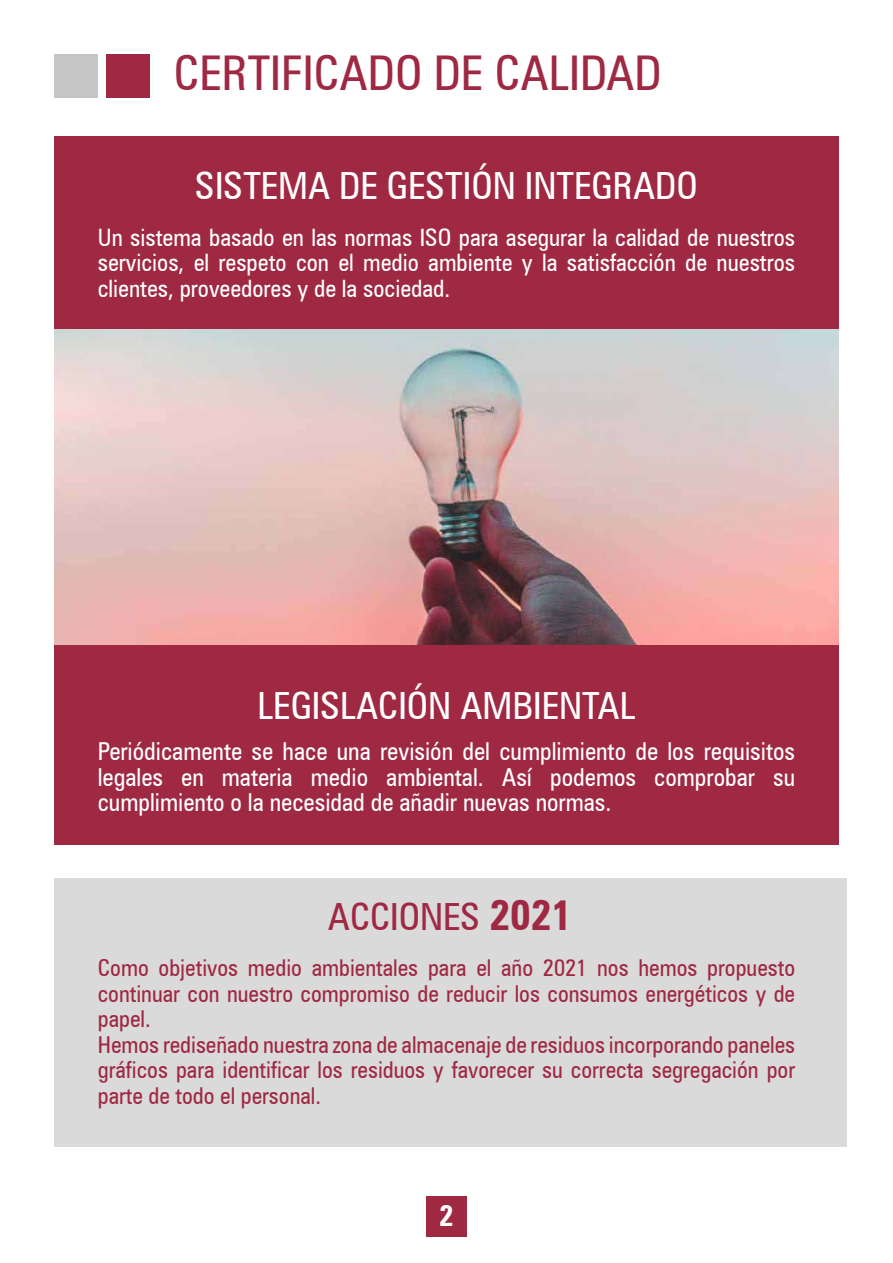
<style>
.page{position:relative;width:893px;height:1263px;background:#fff}
.page>*{position:absolute;margin:0;border:0;box-sizing:border-box;transform-origin:0 0}
.t1{font:condensed 48px "Zurich BT";color:#9f2842}
.t2{font:condensed 37.5px "Zurich BT";color:#fff}
.t3{font:condensed 37.5px "Zurich BT";color:#9f2842}
.t4{font:700 condensed 29.1px "Zurich BT";color:#fff}
.t5{font:condensed 24.75px/25.5px "Zurich BT";color:#fff;text-align:justify}
.t6{font:condensed 24px/25.5px "Zurich BT";color:#fff;text-align:justify}
.t7{font:condensed 23.25px/25.5px "Zurich BT";color:#9f2842}
.s1{font-weight:700;font-size:42px}
</style>
<div class="page">
<div style="left:54px;top:136px;width:785px;height:708px;background:#9f2842"></div>
<div style="left:54px;top:878px;width:792px;height:268px;background:#dadada"></div>
<div style="left:54px;top:54px;width:44px;height:44px;background:#c6c6c6"></div>
<div style="left:106px;top:54px;width:44px;height:44px;background:#9f2842"></div>
<div style="left:426px;top:1196px;width:41px;height:41px;background:#9f2842"></div>
<img style="left:54px;top:330px;width:785px;height:314px">
<h1 class="t1" style="left:174px;top:44px;width:489px">CERTIFICADO DE CALIDAD</h1>
<h2 class="t2" style="left:195px;top:162px;width:504px">SISTEMA DE GESTIÓN INTEGRADO</h2>
<p class="t6" style="left:98px;top:224px;width:699px">Un sistema basado en las normas ISO para asegurar la calidad de nuestros servicios, el respeto con el medio ambiente y la satisfacción de nuestros clientes, proveedores y de la sociedad.</p>
<h2 class="t2" style="left:257px;top:682px;width:380px">LEGISLACIÓN AMBIENTAL</h2>
<p class="t5" style="left:98px;top:738px;width:699px">Periódicamente se hace una revisión del cumplimiento de los requisitos legales en materia medio ambiental. Así podemos comprobar su cumplimiento o la necesidad de añadir nuevas normas.</p>
<h2 class="t3" style="left:328px;top:894px;width:246px">ACCIONES <span class="s1">2021</span></h2>
<p class="t7" style="left:98px;top:955px;width:699px">Como objetivos medio ambientales para el año 2021 nos hemos propuesto continuar con nuestro compromiso de reducir los consumos energéticos y de papel.<br>Hemos rediseñado nuestra zona de almacenaje de residuos incorporando paneles gráficos para identificar los residuos y favorecer su correcta segregación por parte de todo el personal.</p>
<p class="t4" style="left:439px;top:1198px;width:16px">2</p>
</div>
